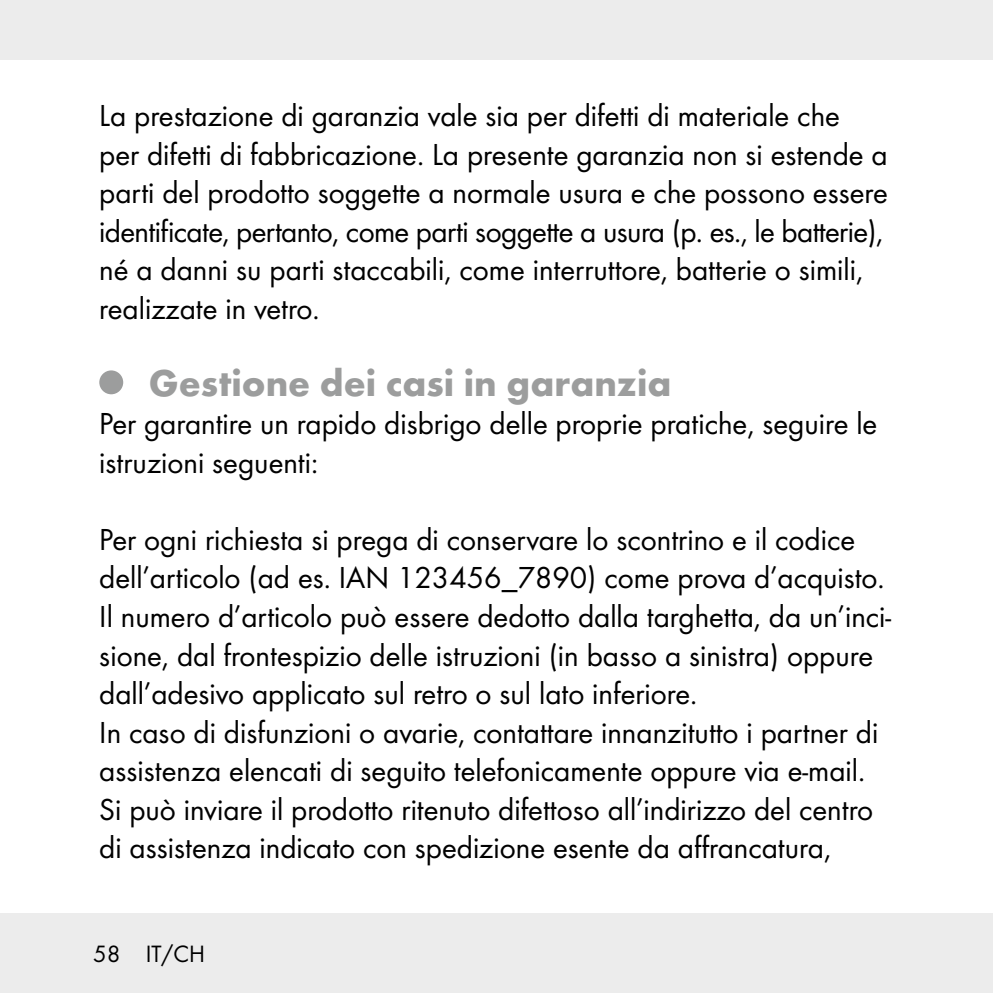
<style>
.page{position:relative;width:993px;height:993px;background:#fff}
.page>*{position:absolute;margin:0;border:0;box-sizing:border-box;transform-origin:0 0}
.t1{font:700 38.5px "Futura";color:#9c9d9d}
.t2{font:31.5px/38.5px "Futura Boo";color:#000}
.t3{font:24.5px "Futura Boo";color:#000}
</style>
<div class="page">
<div style="left:0;top:913px;width:992px;height:79px;background:#ececec"></div>
<div style="left:0;top:0;width:992px;height:60px;background:#ececec"></div>
<div style="left:99px;top:370px;width:24px;height:24px;background:#9c9d9d;border-radius:50%"></div>
<p class="t2" style="left:99px;top:96px;width:789px">La prestazione di garanzia vale sia per difetti di materiale che<br>per difetti di fabbricazione. La presente garanzia non si estende a parti del prodotto soggette a normale usura e che possono essere identificate, pertanto, come parti soggette a usura (p. es., le batterie), né a danni su parti staccabili, come interruttore, batterie o simili, realizzate in vetro.</p>
<p class="t1" style="left:149px;top:359px;width:523px">Gestione dei casi in garanzia</p>
<p class="t2" style="left:99px;top:404px;width:779px">Per garantire un rapido disbrigo delle proprie pratiche, seguire le istruzioni seguenti:</p>
<p class="t2" style="left:99px;top:520px;width:793px">Per ogni richiesta si prega di conservare lo scontrino e il codice dell’articolo (ad es. IAN 123456_7890) come prova d’acquisto.<br>Il numero d’articolo può essere dedotto dalla targhetta, da un’inci&shy;sione, dal frontespizio delle istruzioni (in basso a sinistra) oppure dall’adesivo applicato sul retro o sul lato inferiore.<br>In caso di disfunzioni o avarie, contattare innanzitutto i partner di assistenza elencati di seguito telefonicamente oppure via e-mail.<br>Si può inviare il prodotto ritenuto difettoso all’indirizzo del centro di assistenza indicato con spedizione esente da affrancatura,</p>
<p class="t3" style="left:93px;top:939px;width:113px">58 IT/CH</p>
</div>
